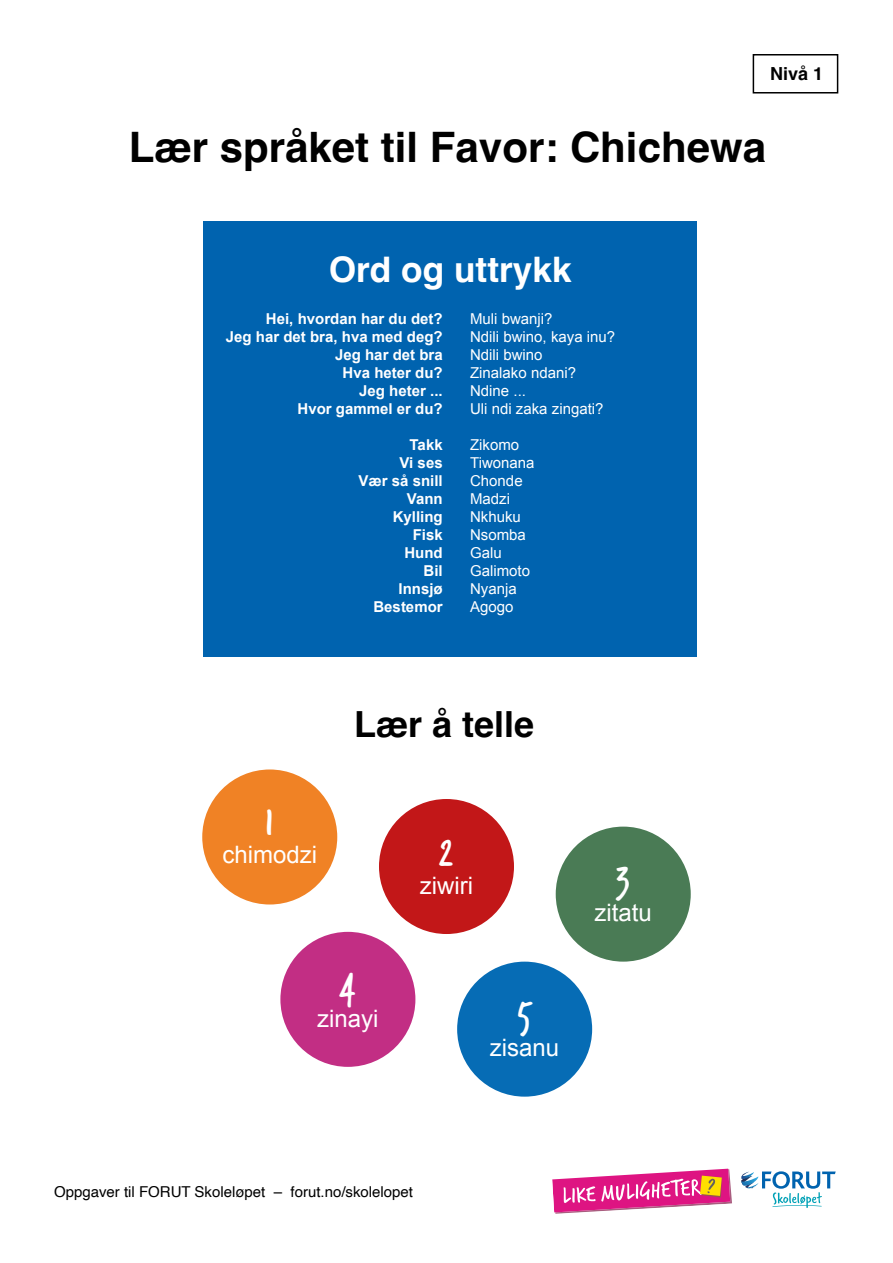
<style>
.page{position:relative;width:893px;height:1263px;background:#fff}
.page>*{position:absolute;margin:0;border:0;box-sizing:border-box;transform-origin:0 0}
.t1{font:700 42px "Helvetica";color:#000}
.t2{font:42px "Verveine";color:#fff}
.t3{font:700 36px "Helvetica";color:#000}
.t4{font:700 35.25px "Helvetica";color:#fff}
.t5{font:24px "Arial";color:#fff}
.t6{font:700 18px "Helvetica";color:#000}
.t7{font:700 15px/18px "Arial";color:#fff;text-align:right}
.t8{font:15px/18px "Arial";color:#fff}
.t9{font:15px "Helvetica";color:#000}
</style>
<div class="page">
<div style="left:753px;top:54px;width:85px;height:40px;border:2px solid #000"></div>
<svg style="left:552px;top:1169px;width:180px;height:45px"></svg>
<svg style="left:741px;top:1171px;width:95px;height:37px"></svg>
<div style="left:203px;top:221px;width:494px;height:435px;background:#0063af"></div>
<div style="left:202px;top:769px;width:135px;height:135px;background:#f08225;border-radius:50%"></div>
<div style="left:379px;top:799px;width:135px;height:135px;background:#c21718;border-radius:50%"></div>
<div style="left:556px;top:827px;width:135px;height:135px;background:#4a7b55;border-radius:50%"></div>
<div style="left:280px;top:932px;width:135px;height:135px;background:#c22e84;border-radius:50%"></div>
<div style="left:457px;top:962px;width:135px;height:135px;background:#066cb5;border-radius:50%"></div>
<p class="t6" style="left:770px;top:66px;width:55px">Nivå 1</p>
<h1 class="t1" style="left:129px;top:130px;width:639px">Lær språket til Favor: Chichewa</h1>
<h3 class="t4" style="left:329px;top:255px;width:244px">Ord og uttrykk</h3>
<p class="t7" style="left:226px;top:310px;width:218px">Hei, hvordan har du det?<br>Jeg har det bra, hva med deg?<br>Jeg har det bra<br>Hva heter du?<br>Jeg heter ...<br>Hvor gammel er du?</p>
<p class="t7" style="left:358px;top:436px;width:86px">Takk<br>Vi ses<br>Vær så snill<br>Vann<br>Kylling<br>Fisk<br>Hund<br>Bil<br>Innsjø<br>Bestemor</p>
<p class="t8" style="left:470px;top:309px;width:147px">Muli bwanji?<br>Ndili bwino, kaya inu?<br>Ndili bwino<br>Zinalako ndani?<br>Ndine ...<br>Uli ndi zaka zingati?</p>
<p class="t8" style="left:470px;top:435px;width:66px">Zikomo<br>Tiwonana<br>Chonde<br>Madzi<br>Nkhuku<br>Nsomba<br>Galu<br>Galimoto<br>Nyanja<br>Agogo</p>
<h2 class="t3" style="left:354px;top:709px;width:182px">Lær å telle</h2>
<h1 class="t2" style="left:265px;top:793px;width:11px">1</h1>
<h3 class="t5" style="left:222px;top:841px;width:96px">chimodzi</h3>
<h1 class="t2" style="left:439px;top:823px;width:16px">2</h1>
<h3 class="t5" style="left:420px;top:872px;width:55px">ziwiri</h3>
<h1 class="t2" style="left:616px;top:851px;width:16px">3</h1>
<h3 class="t5" style="left:594px;top:899px;width:59px">zitatu</h3>
<h1 class="t2" style="left:340px;top:956px;width:18px">4</h1>
<h3 class="t5" style="left:317px;top:1005px;width:63px">zinayi</h3>
<h1 class="t2" style="left:517px;top:986px;width:16px">5</h1>
<h3 class="t5" style="left:490px;top:1034px;width:71px">zisanu</h3>
<p class="t9" style="left:54px;top:1185px;width:361px">Oppgaver til FORUT Skoleløpet – forut.no/skolelopet</p>
</div>
